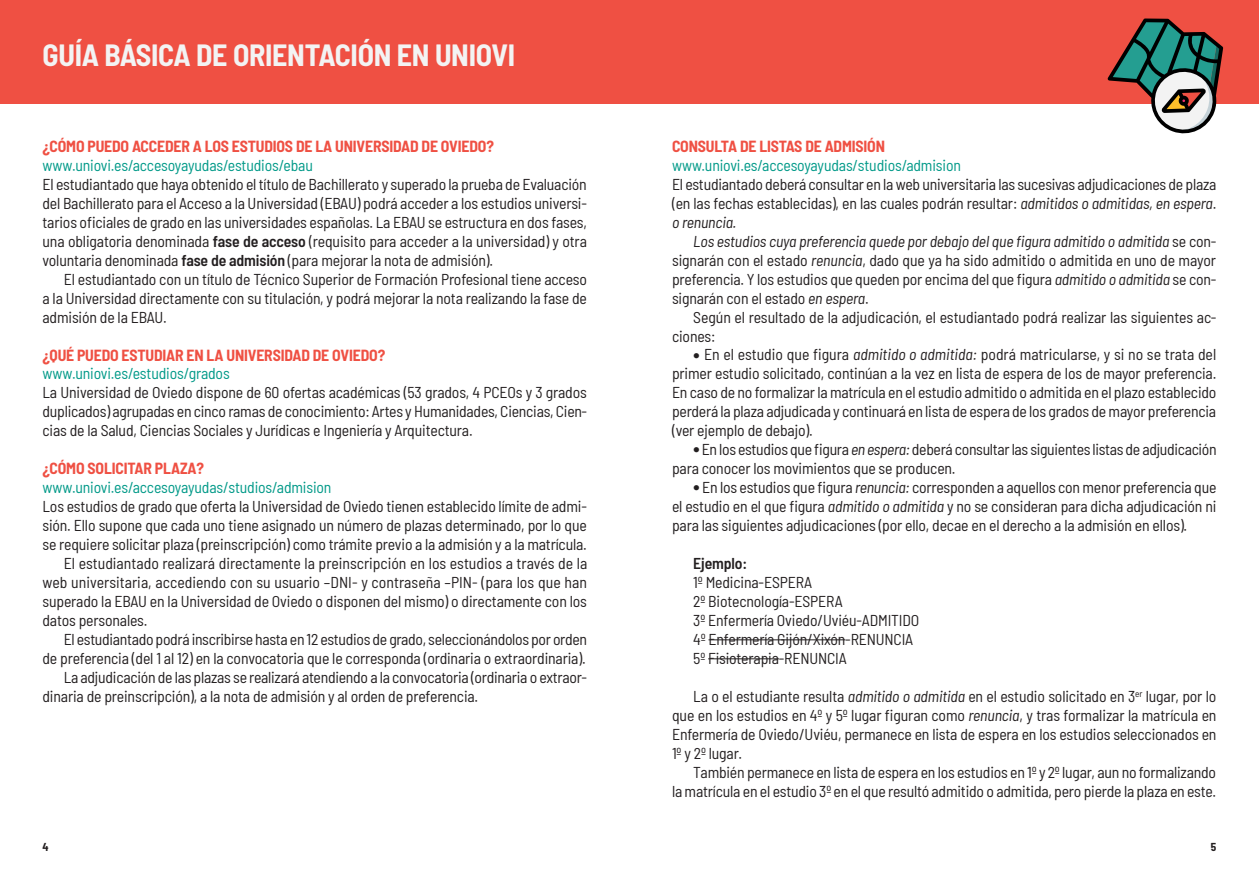
<style>
.page{position:relative;width:1259px;height:893px;background:#fff}
.page>*{position:absolute;margin:0;border:0;box-sizing:border-box;transform-origin:0 0}
.t1{font:700 semi-condensed 30px "Barlow";letter-spacing:-.01em;color:#f3f3f3}
.t2{font:semi-condensed 15.75px/19px "Barlow";letter-spacing:-.01em;color:#231f20;text-align:justify}
.t3{font:semi-condensed 15.75px "Barlow";letter-spacing:-.01em;color:#098}
.t4{font:700 semi-condensed 15.75px "Barlow";letter-spacing:-.01em;color:#ef5043}
.t5{font:600 semi-condensed 15.75px "Barlow";letter-spacing:-.01em;color:#231f20}
.t6{font:700 semi-condensed 11.25px "Barlow";color:#231f20}
.s1{font-weight:600}
.s2{font-style:italic}
</style>
<div class="page">
<div style="left:0;top:0;width:1259px;height:104px;background:#ef5043"></div>
<svg style="left:1107px;top:19px;width:116px;height:115px"></svg>
<hr style="left:708px;top:639px;width:137px;height:1px;background:#231f20">
<hr style="left:708px;top:658px;width:71px;height:1px;background:#231f20">
<h1 class="t1" style="left:43px;top:33px;width:474px">GUÍA BÁSICA DE ORIENTACIÓN EN UNIOVI</h1>
<p class="t4" style="left:43px;top:135px;width:55px">¿CÓMO PUEDO</p>
<p class="t4" style="left:132px;top:135px;width:10px">ACCEDER</p>
<p class="t4" style="left:193px;top:135px;width:48px">ALOS ESTUDIOS</p>
<p class="t4" style="left:296px;top:135px;width:57px">DE LA UNIVERSIDAD</p>
<p class="t4" style="left:421px;top:135px;width:36px">DE OVIEDO</p>
<p class="t4" style="left:486px;top:135px;width:9px">?</p>
<p class="t3" style="left:43px;top:154px;width:272px">www.uniovi.es/accesoyayudas/estudios/ebau</p>
<p class="t2" style="left:43px;top:173px;width:546px">El estudiantado que haya obtenido el título de Bachillerato y superado la prueba de Evaluación del Bachillerato para el Acceso a la Universidad (EBAU) podrá acceder a los estudios universi&shy;tarios oficiales de grado en las universidades españolas. La EBAU se estructura en dos fases, una obligatoria denominada <span class="s1">fase de acceso</span> (requisito para acceder a la universidad) y otra voluntaria denominada <span class="s1">fase de admisión</span> (para mejorar la nota de admisión).</p>
<p class="t2" style="left:43px;top:268px;width:546px;text-indent:21px">El estudiantado con un título de Técnico Superior de Formación Profesional tiene acceso a la Universidad directamente con su titulación, y podrá mejorar la nota realizando la fase de admisión de la EBAU.</p>
<p class="t4" style="left:43px;top:343px;width:44px">¿QUÉ PUEDO</p>
<p class="t4" style="left:122px;top:343px;width:9px">ESTUDIAR</p>
<p class="t4" style="left:187px;top:343px;width:57px">EN LA UNIVERSIDAD</p>
<p class="t4" style="left:313px;top:343px;width:36px">DE OVIEDO</p>
<p class="t4" style="left:378px;top:343px;width:9px">?</p>
<p class="t3" style="left:43px;top:362px;width:189px">www.uniovi.es/estudios/grados</p>
<p class="t2" style="left:43px;top:382px;width:546px">La Universidad de Oviedo dispone de 60 ofertas académicas (53 grados, 4 PCEOs y 3 grados duplicados) agrupadas en cinco ramas de conocimiento: Artes y Humanidades, Ciencias, Cien&shy;cias de la Salud, Ciencias Sociales y Jurídicas e Ingeniería y Arquitectura.</p>
<p class="t4" style="left:43px;top:457px;width:54px">¿CÓMO SOLICITAR</p>
<p class="t4" style="left:155px;top:457px;width:51px">PLAZA?</p>
<p class="t3" style="left:43px;top:476px;width:290px">www.uniovi.es/accesoyayudas/studios/admision</p>
<p class="t2" style="left:43px;top:496px;width:546px">Los estudios de grado que oferta la Universidad de Oviedo tienen establecido límite de admi-</p>
<p class="t2" style="left:43px;top:515px;width:546px">sión. Ello supone que cada uno tiene asignado un número de plazas determinado, por lo que</p>
<p class="t2" style="left:43px;top:534px;width:546px">se requiere solicitar plaza (preinscripción) como trámite previo a la admisión y a la matrícula.</p>
<p class="t2" style="left:64px;top:553px;width:525px">El estudiantado realizará directamente la preinscripción en los estudios a través de la</p>
<p class="t2" style="left:43px;top:572px;width:546px">web universitaria, accediendo con su usuario –DNI- y contraseña –PIN- (para los que han</p>
<p class="t2" style="left:43px;top:591px;width:546px">superado la EBAU en la Universidad de Oviedo o disponen del mismo) o directamente con los</p>
<p class="t2" style="left:43px;top:610px;width:107px">datos personales.</p>
<p class="t2" style="left:64px;top:629px;width:525px">El estudiantado podrá inscribirse hasta en 12 estudios de grado, seleccionándolos por orden</p>
<p class="t2" style="left:43px;top:648px;width:545px">de preferencia (del 1 al 12) en la convocatoria que le corresponda (ordinaria o extraordinaria).</p>
<p class="t2" style="left:64px;top:667px;width:524px">La adjudicación de las plazas se realizará atendiendo a la convocatoria (ordinaria o extraor-</p>
<p class="t2" style="left:43px;top:686px;width:437px">dinaria de preinscripción), a la nota de admisión y al orden de preferencia.</p>
<p class="t4" style="left:672px;top:135px;width:18px">CONSULTA</p>
<p class="t4" style="left:740px;top:135px;width:28px">DE LISTAS</p>
<p class="t4" style="left:805px;top:135px;width:28px">DE ADMISI</p>
<p class="t4" style="left:867px;top:135px;width:18px">ÓN</p>
<p class="t3" style="left:672px;top:154px;width:290px">www.uniovi.es/accesoyayudas/studios/admision</p>
<p class="t2" style="left:672px;top:173px;width:546px">El estudiantado deberá consultar en la web universitaria las sucesivas adjudicaciones de plaza (en las fechas establecidas), en las cuales podrán resultar: <span class="s2">admitidos o admitidas, en espera</span>. <span class="s2">o renuncia.</span></p>
<p class="t2" style="left:672px;top:230px;width:546px;text-indent:21px"><span class="s2">Los estudios cuya preferencia quede por debajo del que figura admitido o admitida</span> se con&shy;signarán con el estado <span class="s2">renuncia</span>, dado que ya ha sido admitido o admitida en uno de mayor preferencia. Y los estudios que queden por encima del que figura <span class="s2">admitido o admitida</span> se con&shy;signarán con el estado <span class="s2">en espera</span>.</p>
<p class="t2" style="left:672px;top:306px;width:546px;text-indent:21px">Según el resultado de la adjudicación, el estudiantado podrá realizar las siguientes ac&shy;ciones:</p>
<p class="t2" style="left:672px;top:344px;width:546px;text-indent:21px">● En el estudio que figura <span class="s2">admitido o admitida:</span> podrá matricularse, y si no se trata del primer estudio solicitado, continúan a la vez en lista de espera de los de mayor preferencia.<br>En caso de no formalizar la matrícula en el estudio admitido o admitida en el plazo establecido perderá la plaza adjudicada y continuará en lista de espera de los grados de mayor preferencia (ver ejemplo de debajo).</p>
<p class="t2" style="left:672px;top:439px;width:546px;text-indent:21px">● En los estudios que figura <span class="s2">en espera:</span> deberá consultar las siguientes listas de adjudicación para conocer los movimientos que se producen.</p>
<p class="t2" style="left:672px;top:477px;width:546px;text-indent:21px">● En los estudios que figura <span class="s2">renuncia:</span> corresponden a aquellos con menor preferencia que el estudio en el que figura <span class="s2">admitido o admitida</span> y no se consideran para dicha adjudicación ni para las siguientes adjudicaciones (por ello, decae en el derecho a la admisión en ellos).</p>
<p class="t5" style="left:693px;top:552px;width:55px">Ejemplo:</p>
<p class="t2" style="left:693px;top:572px;width:228px;text-align:left">1º Medicina-ESPERA<br>2º Biotecnología-ESPERA<br>3º Enfermería Oviedo/Uviéu-ADMITIDO<br>4º Enfermería Gijón/Xixón-RENUNCIA<br>5º Fisioterapia-RENUNCIA</p>
<p class="t2" style="left:672px;top:686px;width:546px;text-indent:21px">La o el estudiante resulta <span class="s2">admitido o admitida</span> en el estudio solicitado en 3<sup>er</sup> lugar, por lo que en los estudios en 4º y 5º lugar figuran como <span class="s2">renuncia</span>, y tras formalizar la matrícula en Enfermería de Oviedo/Uviéu, permanece en lista de espera en los estudios seleccionados en 1º y 2º lugar.</p>
<p class="t2" style="left:672px;top:762px;width:546px;text-align:right">También permanece en lista de espera en los estudios en 1º y 2º lugar, aun no formalizando<br>la matrícula en el estudio 3º en el que resultó admitido o admitida, pero pierde la plaza en este.</p>
<p class="t6" style="left:43px;top:838px;width:8px">4</p>
<p class="t6" style="left:1211px;top:838px;width:7px">5</p>
</div>
